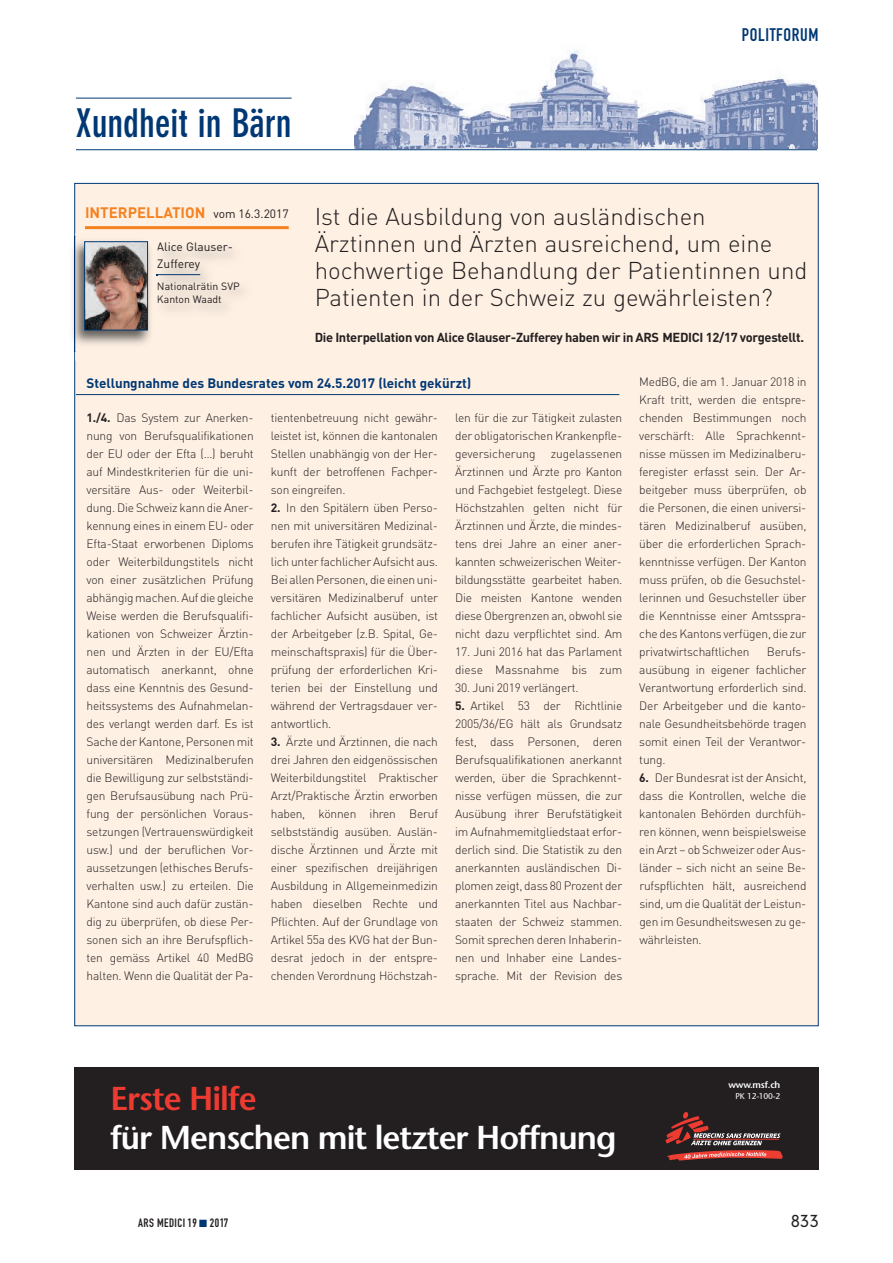
<style>
.page{position:relative;width:893px;height:1263px;background:#fff}
.page>*{position:absolute;margin:0;border:0;box-sizing:border-box;transform-origin:0 0}
.t1{font:700 condensed 39px "DIN Neuzeit Grotesk";letter-spacing:-.005em;color:#013874}
.t2{font:600 33px "Stone Sans Std";letter-spacing:-.03em;color:#fff}
.t3{font:600 33px "Stone Sans Std";letter-spacing:-.03em;color:#ee3b32}
.t4{font:300 24px/27px "DIN";color:#231f20}
.t5{font:18px "DIN Engschrift";letter-spacing:.035em;color:#013874}
.t6{font:300 16.5px "DIN Neuzeit Grotesk";color:#231f20}
.t7{font:700 15px "DIN";color:#f58220}
.t8{font:700 13.5px "DIN";letter-spacing:-.005em;color:#013874}
.t9{font:700 12.9px "DIN";letter-spacing:-.025em;color:#231f20}
.t10{font:300 12px/18px "DIN";letter-spacing:-.015em;color:#231f20;text-align:justify}
.t11{font:12px/16.5px "DIN";color:#231f20}
.t12{font:12px "DIN Engschrift";letter-spacing:.035em;color:#231f20}
.t13{font:10.5px/13.5px "DIN";color:#231f20}
.t14{font:600 9.3px "Stone Sans Std";letter-spacing:-.02em;color:#fff}
.t15{font:500 8.4px "Stone Sans Std";letter-spacing:-.02em;color:#fff}
.s1{font-weight:400;font-size:12px;color:#231f20}
.s2{font-weight:700}
.s3{color:#013874}
</style>
<div class="page">
<img style="left:354px;top:50px;width:463px;height:99px">
<hr style="left:76px;top:98px;width:216px;height:1px;background:#013874">
<hr style="left:76px;top:149px;width:741px;height:1px;background:#013874">
<div style="left:74px;top:1067px;width:745px;height:102px;background:#231f20"></div>
<svg style="left:666px;top:1112px;width:117px;height:48px"></svg>
<div style="left:75px;top:184px;width:743px;height:841px;background:#fef0e3"></div>
<hr style="left:85px;top:226px;width:204px;height:3px;background:#f58220">
<hr style="left:76px;top:394px;width:543px;height:1px;background:#013874">
<img style="left:75px;top:233px;width:167px;height:128px">
<hr style="left:157px;top:274px;width:43px;height:1px;background:#013874">
<img style="left:74px;top:236px;width:83px;height:116px">
<img style="left:86px;top:243px;width:60px;height:86px">
<div style="left:84px;top:241px;width:64px;height:90px;border:1px solid #013874"></div>
<h1 class="t1" style="left:76px;top:108px;width:217px">Xundheit in Bärn</h1>
<h3 class="t5" style="left:742px;top:28px;width:78px">POLITFORUM</h3>
<p class="t7" style="left:85px;top:204px;width:205px">INTERPELLATION <span class="s1">vom 16.3.2017</span></p>
<p class="t11" style="left:157px;top:239px;width:78px">Alice Glauser-<br>Zufferey</p>
<p class="t13" style="left:157px;top:279px;width:84px">Nationalrätin SVP<br>Kanton Waadt</p>
<h3 class="t4" style="left:315px;top:204px;width:494px">Ist die Ausbildung von ausländischen Ärztinnen und Ärzten ausreichend, um eine hochwertige Behandlung der Patientinnen und Patienten in der Schweiz zu gewährleisten?</h3>
<p class="t9" style="left:315px;top:330px;width:491px">Die Interpellation von Alice Glauser-Zufferey haben wir in ARS MEDICI 12/17 vorgestellt.</p>
<p class="t8" style="left:87px;top:375px;width:386px">Stellungnahme des Bundesrates vom 24.5.2017 (leicht gekürzt)</p>
<p class="t10" style="left:87px;top:409px;width:169px"><span class="s2">1./4.</span> Das System zur Anerken&shy;nung von Berufsqualifikationen der EU oder der Efta (…) beruht auf Mindestkriterien für die uni&shy;versitäre Aus- oder Weiterbil&shy;dung. Die Schweiz kann die Aner&shy;kennung eines in einem EU- oder Efta-Staat erworbenen Diploms oder Weiterbildungstitels nicht von einer zusätzlichen Prüfung abhängigmachen.Auf die gleiche Weise werden die Berufsqualifi&shy;kationen von Schweizer Ärztin&shy;nen und Ärzten in der EU/Efta automatisch anerkannt, ohne dass eine Kenntnis des Gesund&shy;heitssystems des Aufnahmelan&shy;des verlangt werden darf. Es ist Sache der Kantone, Personen mit universitären Medizinalberufen die Bewilligung zur selbstständi&shy;gen Berufsausübung nach Prü&shy;fung der persönlichen Voraus&shy;setzungen (Vertrauenswürdigkeit usw.) und der beruflichen Vor&shy;aussetzungen (ethisches Berufs&shy;verhalten usw.) zu erteilen. Die Kantone sind auch dafür zustän&shy;dig zu überprüfen, ob diese Per&shy;sonen sich an ihre Berufspflich&shy;ten gemäss Artikel 40 MedBG halten. Wenn die Qualität der Pa-</p>
<p class="t10" style="left:271px;top:408px;width:169px">tientenbetreuung nicht gewähr&shy;leistet ist, können die kantonalen Stellen unabhängig von der Her&shy;kunft der betroffenen Fachper&shy;son eingreifen.</p>
<p class="t10" style="left:271px;top:498px;width:169px"><span class="s2">2.</span> In den Spitälern üben Perso&shy;nen mit universitären Medizinal&shy;berufen ihre Tätigkeit grundsätz&shy;lich unter fachlicher Aufsicht aus.<br>Bei allen Personen, die einen uni&shy;versitären Medizinalberuf unter fachlicher Aufsicht ausüben, ist der Arbeitgeber (z.B. Spital, Ge&shy;meinschaftspraxis) für die Über&shy;prüfung der erforderlichen Kri&shy;terien bei der Einstellung und während der Vertragsdauer ver&shy;antwortlich.</p>
<p class="t10" style="left:271px;top:732px;width:169px"><span class="s2">3.</span> Ärzte und Ärztinnen, die nach drei Jahren den eidgenössischen Weiterbildungstitel Praktischer Arzt/Praktische Ärztin erworben haben, können ihren Beruf selbstständig ausüben. Auslän&shy;dische Ärztinnen und Ärzte mit einer spezifischen dreijährigen Ausbildung in Allgemeinmedizin haben dieselben Rechte und Pflichten. Auf der Grundlage von Artikel 55a des KVG hat der Bun&shy;desrat jedoch in der entspre&shy;chenden Verordnung Höchstzah-</p>
<p class="t10" style="left:455px;top:408px;width:169px">len für die zur Tätigkeit zulasten der obligatorischen Krankenpfle&shy;geversicherung</p>
<p class="t10" style="left:455px;top:444px;width:169px;text-indent:96px">zugelassenen Ärztinnen und Ärzte pro Kanton und Fachgebiet festgelegt. Diese Höchstzahlen gelten nicht für Ärztinnen und Ärzte, die mindes&shy;tens drei Jahre an einer aner&shy;kannten schweizerischen Weiter&shy;bildungsstätte gearbeitet haben.<br>Die meisten Kantone wenden diese Obergrenzen an, obwohl sie nicht dazu verpflichtet sind. Am</p>
<p class="t10" style="left:455px;top:642px;width:169px">17. Juni 2016 hat das Parlament diese Massnahme bis zum</p>
<p class="t10" style="left:455px;top:678px;width:125px">30. Juni 2019 verlängert.</p>
<p class="t10" style="left:455px;top:696px;width:169px"><span class="s2">5.</span> Artikel 53 der Richtlinie 2005/36/EG hält als Grundsatz fest, dass Personen, deren Berufsqualifikationen anerkannt werden, über die Sprachkennt&shy;nisse verfügen müssen, die zur Ausübung ihrer Berufstätigkeit im Aufnahmemitgliedstaat erfor&shy;derlich sind. Die Statistik zu den anerkannten ausländischen Di&shy;plomen zeigt, dass 80 Prozent der anerkannten Titel aus Nachbar&shy;staaten der Schweiz stammen.<br>Somit sprechen deren Inhaberin&shy;nen und Inhaber eine Landes&shy;sprache. Mit der Revision des</p>
<p class="t10" style="left:639px;top:373px;width:169px">MedBG, die am 1. Januar 2018 in Kraft tritt, werden die entspre&shy;chenden Bestimmungen noch verschärft: Alle Sprachkennt&shy;nisse müssen im Medizinalberu&shy;feregister erfasst sein. Der Ar&shy;beitgeber muss überprüfen, ob die Personen, die einen universi&shy;tären Medizinalberuf ausüben, über die erforderlichen Sprach&shy;kenntnisse verfügen. Der Kanton muss prüfen, ob die Gesuchstel&shy;lerinnen und Gesuchsteller über die Kenntnisse einer Amtsspra&shy;che des Kantons verfügen, die zur privatwirtschaftlichen</p>
<p class="t10" style="left:639px;top:643px;width:169px;text-indent:128px">Berufs&shy;ausübung in eigener fachlicher Verantwortung erforderlich sind.<br>Der Arbeitgeber und die kanto&shy;nale Gesundheitsbehörde tragen somit einen Teil der Verantwor&shy;tung.</p>
<p class="t10" style="left:639px;top:769px;width:169px"><span class="s2">6.</span> Der Bundesrat ist der Ansicht, dass die Kontrollen, welche die kantonalen Behörden durchfüh&shy;ren können, wenn beispielsweise ein Arzt – ob Schweizer oder Aus&shy;länder – sich nicht an seine Be&shy;rufspflichten hält, ausreichend sind, um die Qualität der Leistun&shy;gen im Gesundheitswesen zu ge&shy;währleisten.</p>
<h2 class="t3" style="left:110px;top:1086px;width:148px">Erste Hilfe</h2>
<h2 class="t2" style="left:110px;top:1124px;width:508px">für Menschen mit letzter Hoffnung</h2>
<p class="t14" style="left:728px;top:1081px;width:53px">www.msf.ch</p>
<p class="t15" style="left:736px;top:1092px;width:46px">PK 12-100-2</p>
<p class="t12" style="left:138px;top:1218px;width:91px">ARS MEDICI19 <span class="s3">■</span> 2017</p>
<h3 class="t6" style="left:791px;top:1214px;width:29px">833</h3>
</div>
